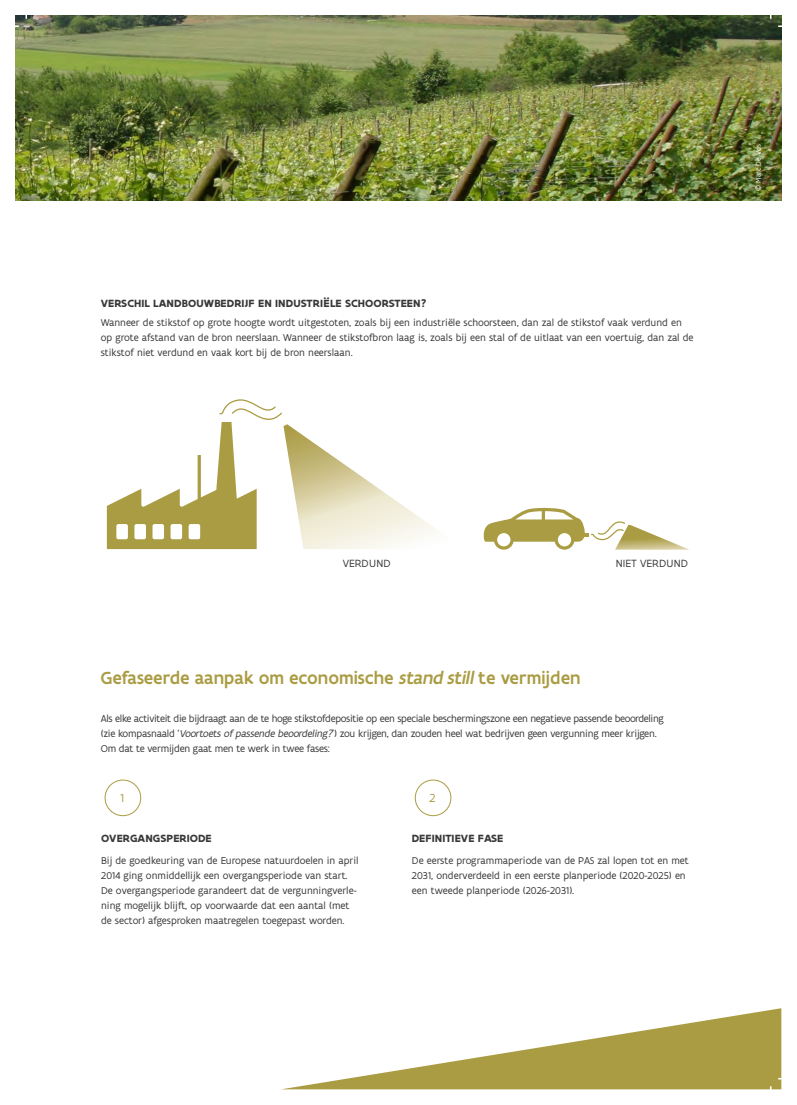
<style>
.page{position:relative;width:797px;height:1105px;background:#fff}
.page>*{position:absolute;margin:0;border:0;box-sizing:border-box;transform-origin:0 0}
.t1{font:500 18.75px "Flanders Art Sans";color:#aa9c43}
.t2{font:12.5px "Flanders Art Sans";color:#aa9c43}
.t3{font:700 11.25px "Flanders Art Sans";letter-spacing:.005em;color:#383839}
.t4{font:11.25px "Flanders Art Sans";letter-spacing:.005em;color:#383839}
.t5{font:10.62px/15px "Flanders Art Sans";color:#383839}
.t6{font:10.62px/15px "Flanders Art Sans";letter-spacing:-.03em;color:#383839}
.t7{font:7.5px "Flanders Art Sans";color:#fff}
.s1{font-style:italic}
</style>
<div class="page">
<img style="left:16px;top:16px;width:765px;height:184px">
<svg style="left:107px;top:399px;width:331px;height:151px"></svg>
<svg style="left:483px;top:508px;width:206px;height:42px"></svg>
<svg style="left:283px;top:1008px;width:498px;height:81px"></svg>
<div style="left:105px;top:780px;width:36px;height:36px;border:1px solid #aa9c43;border-radius:50%"></div>
<div style="left:415px;top:780px;width:36px;height:36px;border:1px solid #aa9c43;border-radius:50%"></div>
<p class="t3" style="left:101px;top:296px;width:327px">VERSCHIL LANDBOUWBEDRIJF EN INDUSTRIËLE SCHOORSTEEN?</p>
<p class="t5" style="left:101px;top:315px;width:594px">Wanneer de stikstof op grote hoogte wordt uitgestoten, zoals bij een industriële schoorsteen, dan zal de stikstof vaak verdund en op grote afstand van de bron neerslaan. Wanneer de stikstofbron laag is, zoals bij een stal of de uitlaat van een voertuig, dan zal de stikstof niet verdund en vaak kort bij de bron neerslaan.</p>
<p class="t7" style="left:753px;top:191px;width:48px;rotate:-90deg">© Marc De Vos</p>
<p class="t4" style="left:343px;top:556px;width:49px">VERDUND</p>
<p class="t4" style="left:616px;top:556px;width:74px">NIET VERDUND</p>
<h1 class="t1" style="left:101px;top:666px;width:481px">Gefaseerde aanpak om economische <span class="s1">stand still</span>te vermijden</h1>
<p class="t6" style="left:101px;top:711px;width:564px">Als elke activiteit die bijdraagt aan de te hoge stikstofdepositie op een speciale beschermingszone een negatieve passende beoordeling (zie kompasnaald ‘<span class="s1">Voortoetsof passendebeoordeling?</span>’) zou krijgen, dan zouden heel wat bedrijven geen vergunning meer krijgen.<br>Om dat te vermijden gaat men te werk in twee fases:</p>
<p class="t2" style="left:120px;top:790px;width:5px">1</p>
<p class="t2" style="left:429px;top:790px;width:8px">2</p>
<p class="t3" style="left:101px;top:831px;width:112px">OVERGANGSPERIODE</p>
<p class="t5" style="left:101px;top:853px;width:259px">Bij de goedkeuring van de Europese natuurdoelen in april 2014 ging onmiddellijk een overgangsperiode van start.<br>De overgangsperiode garandeert dat de vergunningverle&shy;ning mogelijk blijft, op voorwaarde dat een aantal (met de sector) afgesproken maatregelen toegepast worden.</p>
<p class="t3" style="left:412px;top:831px;width:93px">DEFINITIEVE FASE</p>
<p class="t5" style="left:412px;top:853px;width:278px">De eerste programmaperiode van de PAS zal lopen tot en met<br>2031, onderverdeeld in een eerste planperiode (2020-2025) en een tweede planperiode (2026-2031).</p>
</div>
